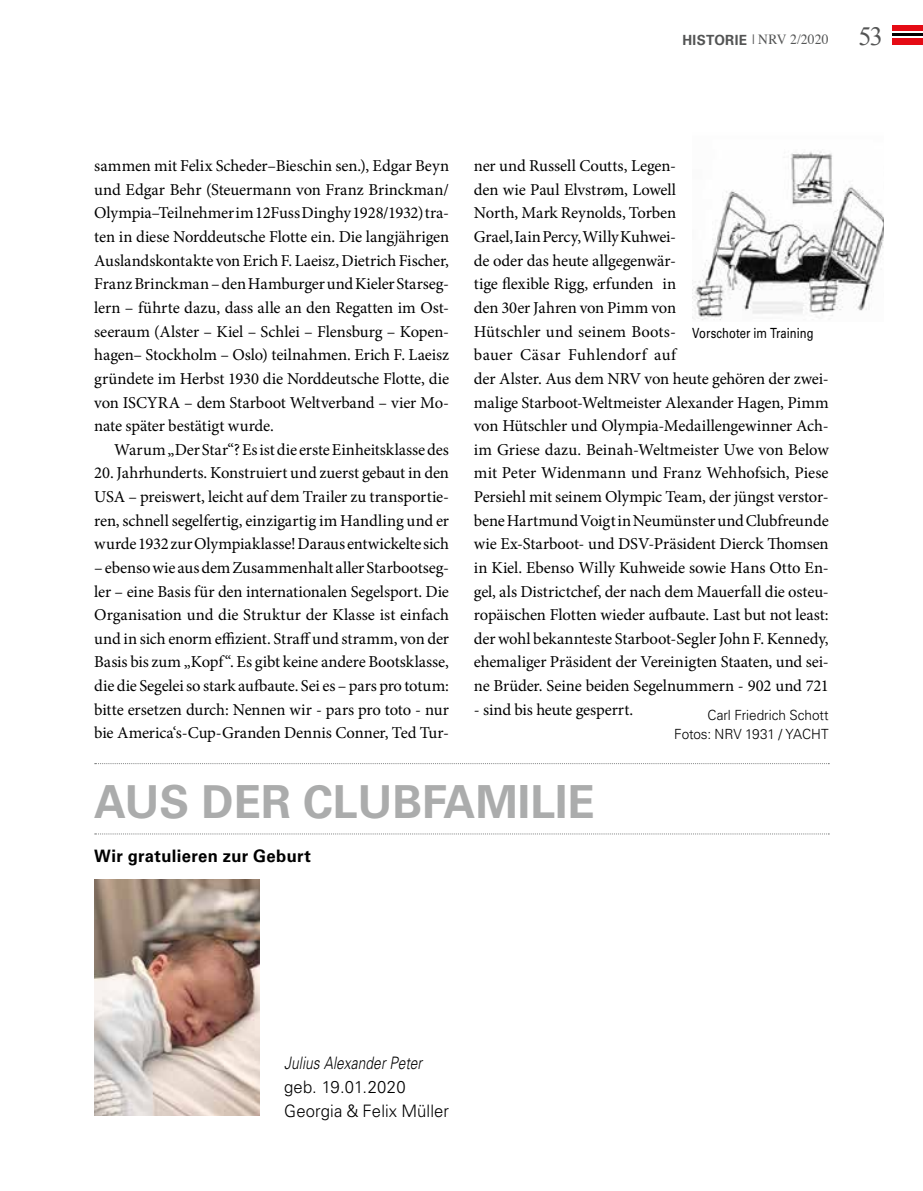
<style>
.page{position:relative;width:923px;height:1191px;background:#fff}
.page>*{position:absolute;margin:0;border:0;box-sizing:border-box;transform-origin:0 0}
.t1{font:700 45.5px "Univers LT Std";color:#abacac}
.t2{font:300 17.15px/23.6px "Univers LT Std";letter-spacing:.01em;color:#000}
.t3{font:700 17.15px "Univers LT Std";letter-spacing:.02em;color:#000}
.t4{font:italic 300 17.15px "Univers LT Std";letter-spacing:.01em;color:#000;scale:.8 1}
.t5{font:16.62px/23.6px "Minion Pro";letter-spacing:-.01em;color:#000;text-align:justify}
.t6{font:300 14px/19.2px "Univers LT Std";color:#000;text-align:right}
.t7{font:14px "Times";letter-spacing:.02em;color:#535454}
.t8{font:14px "Univers LT Std";letter-spacing:.005em;color:#000;scale:.8 1}
.s1{font-family:"Univers LT Std";font-weight:700}
.s2{font-family:"Times New Roman";font-size:26.25px}
</style>
<div class="page">
<hr style="left:892px;top:33px;width:31px;height:3px;background:#000">
<div style="left:892px;top:38px;width:31px;height:7px;background:#e50b14"></div>
<div style="left:892px;top:25px;width:31px;height:6px;background:#e50b14"></div>
<img style="left:692px;top:151px;width:191px;height:169px">
<svg style="left:95px;top:833px;width:734px;height:1px"></svg>
<img style="left:94px;top:879px;width:165px;height:237px">
<svg style="left:95px;top:763px;width:734px;height:1px"></svg>
<p class="t7" style="left:682px;top:26px;width:202px"><span class="s1">HISTORIE</span> | NRV 2/2020 <span class="s2">53</span></p>
<p class="t5" style="left:94px;top:154px;width:356px">sammen mit Felix Scheder–Bieschin sen.), Edgar Beyn und Edgar Behr (Steuermann von Franz Brinckman/ Olympia–Teilnehmer im 12Fuss Dinghy 1928/1932) tra&shy;ten in diese Norddeutsche Flotte ein. Die langjährigen Auslandskontakte von Erich F. Laeisz, Dietrich Fischer, Franz Brinckman – den Hamburger und Kieler Starseg&shy;lern – führte dazu, dass alle an den Regatten im Ost&shy;seeraum (Alster – Kiel – Schlei – Flensburg – Kopen&shy;hagen– Stockholm – Oslo) teilnahmen. Erich F. Laeisz gründete im Herbst 1930 die Norddeutsche Flotte, die von ISCYRA – dem Starboot Weltverband – vier Mo&shy;nate später bestätigt wurde.</p>
<p class="t5" style="left:114px;top:438px;width:336px">Warum „Der Star“? Es ist die erste Einheitsklasse des</p>
<p class="t5" style="left:94px;top:461px;width:356px">20. Jahrhunderts. Konstruiert und zuerst gebaut in den USA – preiswert, leicht auf dem Trailer zu transportie&shy;ren, schnell segelfertig, einzigartig im Handling und er wurde 1932 zur Olympiaklasse! Daraus entwickelte sich</p>
<p class="t5" style="left:94px;top:556px;width:356px">– ebenso wie aus dem Zusammenhalt aller Starbootseg&shy;ler – eine Basis für den internationalen Segelsport. Die Organisation und die Struktur der Klasse ist einfach und in sich enorm effizient. Straff und stramm, von der Basis bis zum „Kopf“. Es gibt keine andere Bootsklasse, die die Segelei so stark aufbaute. Sei es – pars pro totum: bitte ersetzen durch: Nennen wir - pars pro toto - nur bie America‘s-Cup-Granden Dennis Conner, Ted Tur-</p>
<p class="t5" style="left:474px;top:154px;width:356px;text-align:left">ner und Russell Coutts, Legen-<br>den wie Paul Elvstrøm, Lowell<br>North, Mark Reynolds, Torben<br>Grael, Iain Percy, Willy Kuhwei-<br>de oder das heute allgegenwär-<br>tige flexible Rigg, erfunden in<br>den 30er Jahren von Pimm von<br>Hütschler und seinem Boots-<br>bauer Cäsar Fuhlendorf auf<br>der Alster. Aus dem NRV von heute gehören der zwei&shy;malige Starboot-Weltmeister Alexander Hagen, Pimm von Hütschler und Olympia-Medaillengewinner Ach&shy;im Griese dazu. Beinah-Weltmeister Uwe von Below mit Peter Widenmann und Franz Wehhofsich, Piese Persiehl mit seinem Olympic Team, der jüngst verstor&shy;bene Hartmund Voigt in Neumünster und Clubfreunde wie Ex-Starboot- und DSV-Präsident Dierck Thomsen in Kiel. Ebenso Willy Kuhweide sowie Hans Otto En&shy;gel, als Districtchef, der nach dem Mauerfall die osteu&shy;ropäischen Flotten wieder aufbaute. Last but not least: der wohl bekannteste Starboot-Segler John F. Kennedy, ehemaliger Präsident der Vereinigten Staaten, und sei&shy;ne Brüder. Seine beiden Segelnummern - 902 und 721</p>
<p class="t5" style="left:474px;top:697px;width:161px">- sind bis heute gesperrt.</p>
<p class="t8" style="left:692px;top:324px;width:153px">Vorschoter im Training</p>
<p class="t6" style="left:674px;top:705px;width:156px">Carl Friedrich Schott<br>Fotos: NRV 1931 / YACHT</p>
<h1 class="t1" style="left:94px;top:775px;width:502px">AUS DER CLUBFAMILIE</h1>
<p class="t3" style="left:94px;top:846px;width:218px">Wir gratulieren zur Geburt</p>
<p class="t4" style="left:284px;top:1052px;width:174px">Julius Alexander Peter</p>
<p class="t2" style="left:284px;top:1075px;width:166px">geb. 19.01.2020<br>Georgia &amp; Felix Müller</p>
</div>
